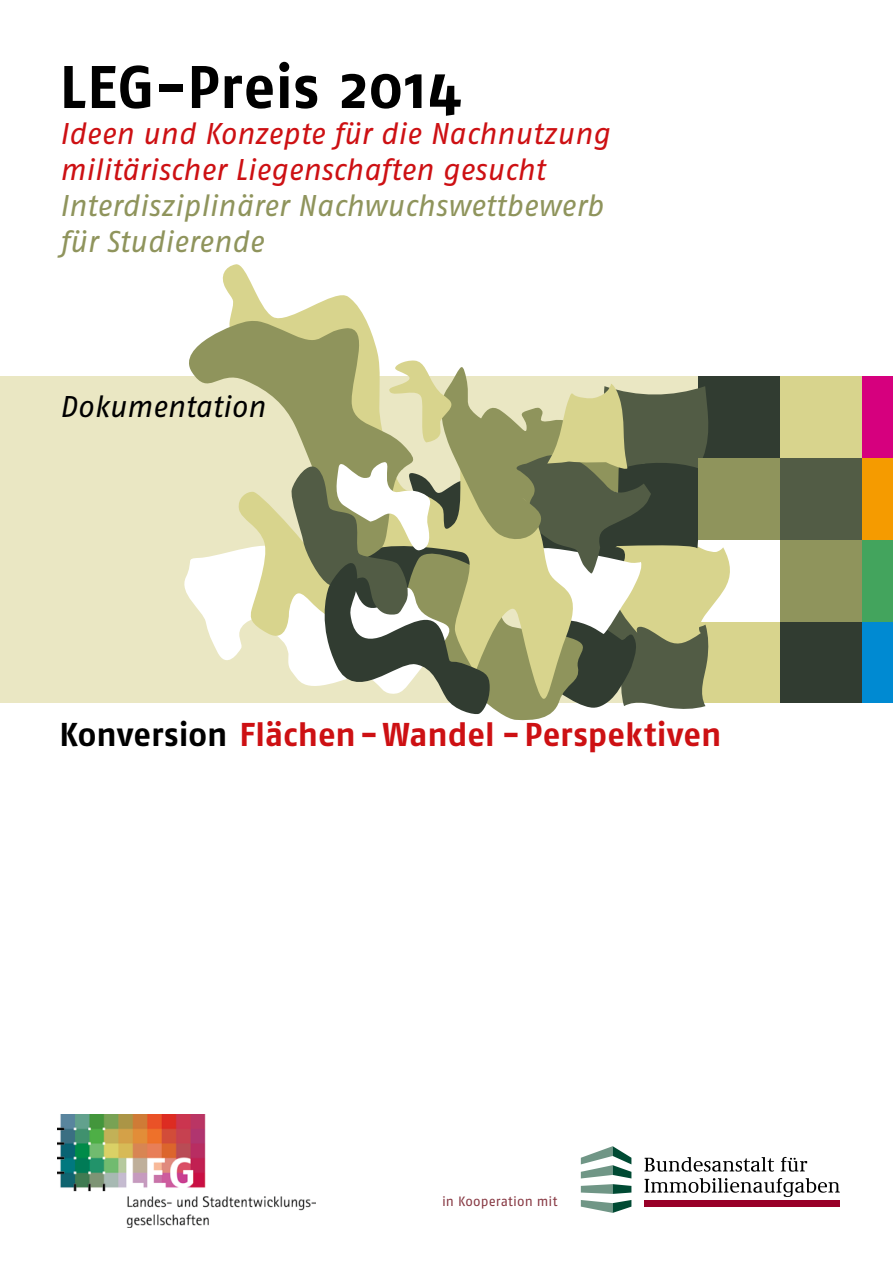
<style>
.page{position:relative;width:893px;height:1263px;background:#fff}
.page>*{position:absolute;margin:0;border:0;box-sizing:border-box;transform-origin:0 0}
.t1{font:700 60px "Fago No";letter-spacing:.005em;color:#000}
.t2{font:700 33px "Fago No";color:#cd1013}
.t3{font:italic 30px/36px "Fago No";letter-spacing:-.005em;color:#cd1013}
.t4{font:italic 30px/36px "Fago No";letter-spacing:-.005em;color:#8f945c}
.t5{font:italic 30px "Fago No";letter-spacing:-.005em;color:#000}
.t6{font:13.5px "Fago No";letter-spacing:.005em;color:#883a44}
.s1{color:#000}
</style>
<div class="page">
<div style="left:0;top:376px;width:893px;height:327px;background:#eae7c3"></div>
<div style="left:698px;top:621px;width:82px;height:82px;background:#d8d48d"></div>
<div style="left:698px;top:540px;width:82px;height:81px;background:#fff"></div>
<div style="left:698px;top:376px;width:82px;height:82px;background:#313c31"></div>
<div style="left:861px;top:621px;width:32px;height:82px;background:#008ad2"></div>
<div style="left:861px;top:540px;width:32px;height:81px;background:#43a45d"></div>
<div style="left:861px;top:458px;width:32px;height:82px;background:#f59b00"></div>
<div style="left:861px;top:376px;width:32px;height:82px;background:#d6007e"></div>
<div style="left:780px;top:621px;width:81px;height:82px;background:#313c31"></div>
<div style="left:780px;top:540px;width:81px;height:81px;background:#8f945c"></div>
<div style="left:780px;top:458px;width:81px;height:82px;background:#525c45"></div>
<div style="left:780px;top:376px;width:81px;height:82px;background:#d8d48d"></div>
<svg style="left:222px;top:264px;width:144px;height:56px"></svg>
<svg style="left:189px;top:320px;width:187px;height:64px;fill:#8f945c"></svg>
<svg style="left:184px;top:550px;width:53px;height:110px;fill:#fff"></svg>
<div style="left:698px;top:458px;width:82px;height:82px;background:#8f945c"></div>
<svg style="left:237px;top:346px;width:495px;height:375px"></svg>
<img style="left:57px;top:1115px;width:259px;height:112px">
<svg style="left:581px;top:1200px;width:50px;height:13px"></svg>
<svg style="left:581px;top:1184px;width:50px;height:10px"></svg>
<svg style="left:581px;top:1146px;width:50px;height:32px"></svg>
<div style="left:644px;top:1200px;width:196px;height:6px;background:#980028"></div>
<svg style="left:644px;top:1178px;width:196px;height:19px"></svg>
<svg style="left:644px;top:1157px;width:130px;height:15px"></svg>
<svg style="left:781px;top:1157px;width:26px;height:15px"></svg>
<h1 class="t1" style="left:60px;top:52px;width:404px">LEG-Preis 2014</h1>
<p class="t3" style="left:60px;top:115px;width:552px">Ideen und Konzepte für die Nachnutzung militärischer Liegenschaften gesucht</p>
<p class="t4" style="left:60px;top:187px;width:545px">Interdisziplinärer Nachwuchswettbewerb für Studierende</p>
<p class="t5" style="left:60px;top:390px;width:207px">Dokumentation</p>
<p class="t2" style="left:60px;top:715px;width:663px"><span class="s1">Konversion</span> Flächen - Wandel - Perspektiven</p>
<p class="t6" style="left:442px;top:1194px;width:117px">in Kooperation mit</p>
</div>
